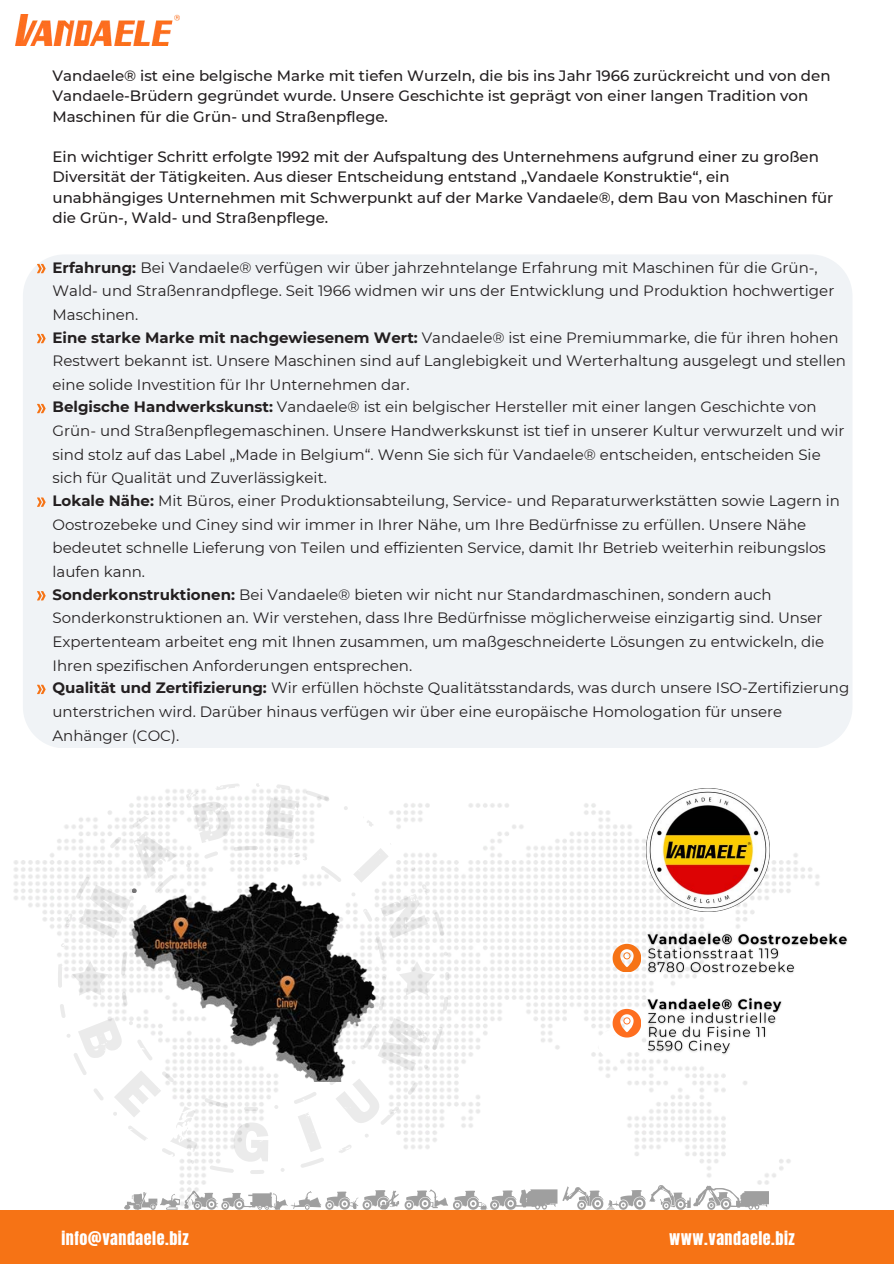
<style>
.page{position:relative;width:894px;height:1264px;background:#fff}
.page>*{position:absolute;margin:0;border:0;box-sizing:border-box;transform-origin:0 0}
.t1{font:16.05px "Anton";letter-spacing:.035em;color:#fff}
.t2{font:15px/23.7px "Montserrat";color:#231f20}
.t3{font:500 15px/20.2px "Montserrat";color:#231f20}
.s1{font-weight:700}
</style>
<div class="page">
<img style="left:13px;top:745px;width:813px;height:464px">
<svg style="left:58px;top:782px;width:391px;height:392px"></svg>
<img style="left:130px;top:867px;width:246px;height:214px">
<div style="left:23px;top:254px;width:829px;height:494px;background:#f0f3f6;border-radius:42px"></div>
<svg style="left:37px;top:264px;width:9px;height:9px"></svg>
<svg style="left:37px;top:334px;width:9px;height:9px"></svg>
<svg style="left:37px;top:404px;width:9px;height:9px"></svg>
<svg style="left:37px;top:591px;width:9px;height:9px"></svg>
<svg style="left:37px;top:497px;width:9px;height:10px"></svg>
<svg style="left:37px;top:684px;width:9px;height:10px"></svg>
<div style="left:0;top:1209px;width:893px;height:54px;background:#f67315"></div>
<img style="left:16px;top:14px;width:163px;height:32px">
<img style="left:646px;top:788px;width:122px;height:123px">
<svg style="left:612px;top:943px;width:28px;height:28px"></svg>
<img style="left:643px;top:930px;width:205px;height:47px">
<img style="left:643px;top:994px;width:142px;height:64px">
<svg style="left:598px;top:1008px;width:42px;height:50px"></svg>
<img style="left:125px;top:1185px;width:643px;height:24px">
<p class="t3" style="left:53px;top:66px;width:779px">Vandaele® ist eine belgische Marke mit tiefen Wurzeln, die bis ins Jahr 1966 zurückreicht und von den<br>Vandaele-Brüdern gegründet wurde. Unsere Geschichte ist geprägt von einer langen Tradition von<br>Maschinen für die Grün- und Straßenpflege.</p>
<h1 class="t3" style="left:53px;top:147px;width:782px">Ein wichtiger Schritt erfolgte 1992 mit der Aufspaltung des Unternehmens aufgrund einer zu großen Diversität der Tätigkeiten. Aus dieser Entscheidung entstand „Vandaele Konstruktie“, ein unabhängiges Unternehmen mit Schwerpunkt auf der Marke Vandaele®, dem Bau von Maschinen für die Grün-, Wald- und Straßenpflege.</h1>
<h2 class="t2" style="left:53px;top:255px;width:783px"><span class="s1">Erfahrung:</span> Bei Vandaele® verfügen wir über jahrzehntelange Erfahrung mit Maschinen für die Grün-,<br>Wald- und Straßenrandpflege. Seit 1966 widmen wir uns der Entwicklung und Produktion hochwertiger<br>Maschinen.</h2>
<h2 class="t2" style="left:53px;top:325px;width:794px"><span class="s1">Eine starke Marke mit nachgewiesenem Wert:</span> Vandaele® ist eine Premiummarke, die für ihren hohen<br>Restwert bekannt ist. Unsere Maschinen sind auf Langlebigkeit und Werterhaltung ausgelegt und stellen eine solide Investition für Ihr Unternehmen dar.</h2>
<h2 class="t2" style="left:53px;top:395px;width:793px"><span class="s1">Belgische Handwerkskunst:</span> Vandaele® ist ein belgischer Hersteller mit einer langen Geschichte von Grün- und Straßenpflegemaschinen. Unsere Handwerkskunst ist tief in unserer Kultur verwurzelt und wir sind stolz auf das Label „Made in Belgium“. Wenn Sie sich für Vandaele® entscheiden, entscheiden Sie sich für Qualität und Zuverlässigkeit.</h2>
<h2 class="t2" style="left:53px;top:489px;width:788px"><span class="s1">Lokale Nähe:</span> Mit Büros, einer Produktionsabteilung, Service- und Reparaturwerkstätten sowie Lagern in Oostrozebeke und Ciney sind wir immer in Ihrer Nähe, um Ihre Bedürfnisse zu erfüllen. Unsere Nähe bedeutet schnelle Lieferung von Teilen und effizienten Service, damit Ihr Betrieb weiterhin reibungslos laufen kann.</h2>
<h2 class="t2" style="left:53px;top:582px;width:773px"><span class="s1">Sonderkonstruktionen:</span> Bei Vandaele® bieten wir nicht nur Standardmaschinen, sondern auch Sonderkonstruktionen an. Wir verstehen, dass Ihre Bedürfnisse möglicherweise einzigartig sind. Unser Expertenteam arbeitet eng mit Ihnen zusammen, um maßgeschneiderte Lösungen zu entwickeln, die Ihren spezifischen Anforderungen entsprechen.</h2>
<h2 class="t2" style="left:53px;top:676px;width:798px"><span class="s1">Qualität und Zertifizierung:</span> Wir erfüllen höchste Qualitätsstandards, was durch unsere ISO-Zertifizierung unterstrichen wird. Darüber hinaus verfügen wir über eine europäische Homologation für unsere<br>Anhänger (COC).</h2>
<p class="t1" style="left:61px;top:1226px;width:129px">info@vandaele.biz</p>
<p class="t1" style="left:669px;top:1226px;width:127px">www.vandaele.biz</p>
</div>
